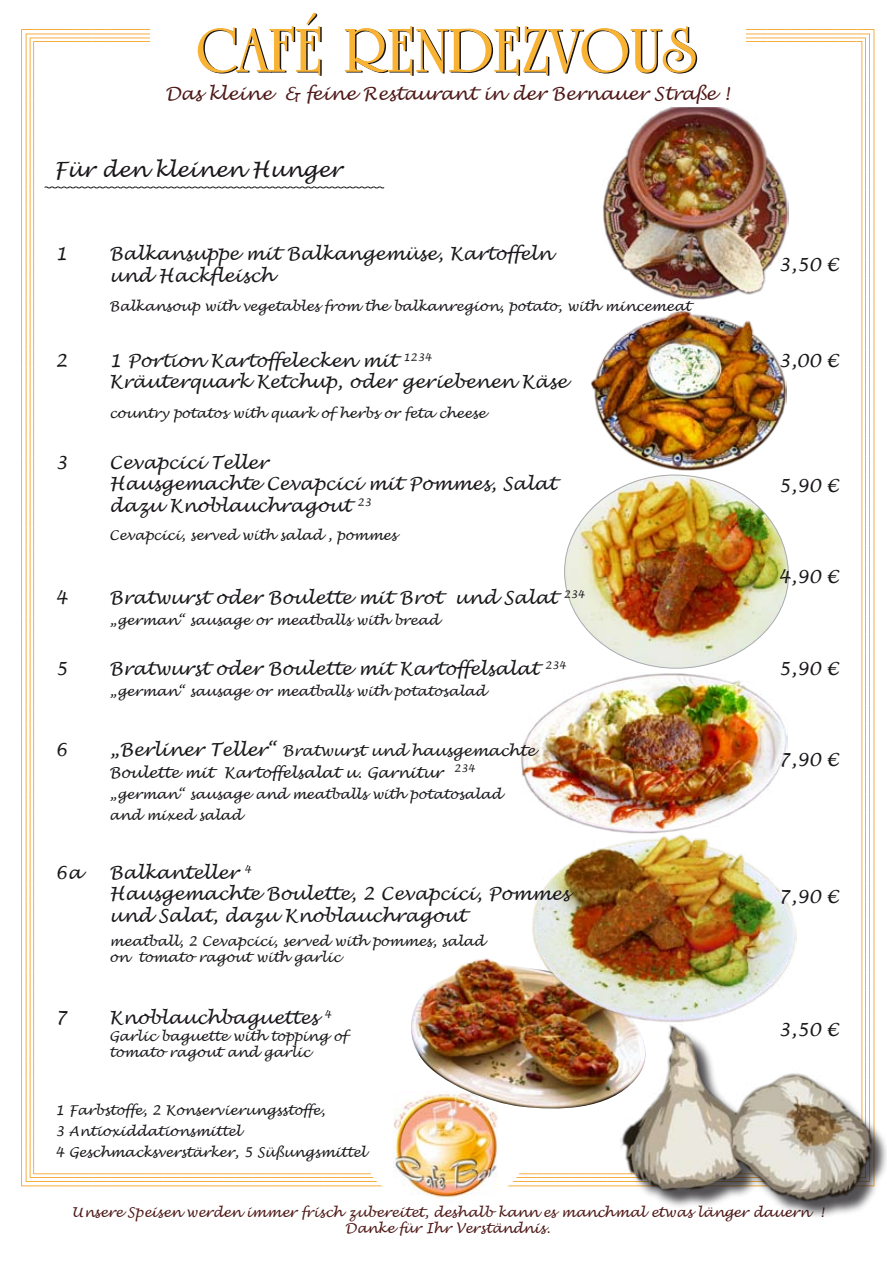
<style>
.page{position:relative;width:893px;height:1263px;background:#fff}
.page>*{position:absolute;margin:0;border:0;box-sizing:border-box;transform-origin:0 0}
.t1{font:italic 21px "Lucida Handwriting";color:#1a171b}
.t2{font:italic 18px/21.6px "Lucida Handwriting";color:#1a171b}
.t3{font:italic 18px "Lucida Handwriting";letter-spacing:-.01em;color:#4e1917}
.t4{font:italic 15px/21.6px "Lucida Handwriting";color:#1a171b}
.t5{font:italic 13.5px/21px "Lucida Handwriting";color:#1a171b}
.t6{font:italic 13.5px/16.2px "Lucida Handwriting";letter-spacing:-.005em;color:#4e1917;text-align:center}
.s1{font-size:18px}
</style>
<div class="page">
<img style="left:411px;top:1186px;width:68px;height:13px">
<div style="left:624px;top:1027px;width:263px;height:191px;background:#1a171b;opacity:.75"></div>
<img style="left:621px;top:1186px;width:253px;height:17px">
<img style="left:21px;top:13px;width:854px;height:1173px">
<h2 class="t3" style="left:165px;top:83px;width:566px">Das kleine &amp; feine Restaurant in der Bernauer Straße !</h2>
<h1 class="t1" style="left:54px;top:157px;width:289px">Für den kleinen Hunger</h1>
<h2 class="t2" style="left:55px;top:244px;width:14px">1</h2>
<h2 class="t2" style="left:109px;top:244px;width:444px">Balkansuppe mit Balkangemüse, Kartoffeln und Hackfleisch</h2>
<p class="t5" style="left:109px;top:296px;width:583px">Balkansoup with vegetables from the balkanregion, potato, with mincemeat</p>
<h2 class="t2" style="left:55px;top:350px;width:14px">2</h2>
<h2 class="t2" style="left:109px;top:350px;width:459px">1 Portion Kartoffelecken mit <sup>1234<br></sup>Kräuterquark Ketchup, oder geriebenen Käse</h2>
<p class="t5" style="left:109px;top:403px;width:378px">country potatos with quark of herbs or feta cheese</p>
<h2 class="t2" style="left:55px;top:452px;width:14px">3</h2>
<h2 class="t2" style="left:109px;top:452px;width:448px">Cevapcici Teller<br>Hausgemachte Cevapcici mit Pommes, Salat dazu Knoblauchragout <sup>23</sup></h2>
<p class="t5" style="left:109px;top:525px;width:289px">Cevapcici, served with salad , pommes</p>
<h2 class="t2" style="left:55px;top:588px;width:14px">4</h2>
<h2 class="t2" style="left:109px;top:588px;width:477px">Bratwurst oder Boulette mit Brot und Salat <sup>234</sup></h2>
<p class="t5" style="left:109px;top:610px;width:331px">„german“ sausage or meatballs with bread</p>
<h2 class="t2" style="left:55px;top:658px;width:14px">5</h2>
<h2 class="t2" style="left:109px;top:658px;width:458px">Bratwurst oder Boulette mit Kartoffelsalat <sup>234</sup></h2>
<p class="t5" style="left:109px;top:681px;width:378px">„german“ sausage or meatballs with potatosalad</p>
<h2 class="t2" style="left:55px;top:740px;width:14px">6</h2>
<p class="t4" style="left:109px;top:741px;width:427px"><span class="s1">„Berliner Teller“</span> Bratwurst und hausgemachte<br>Boulette mit Kartoffelsalat u. Garnitur <sup>234</sup></p>
<p class="t5" style="left:109px;top:784px;width:394px">„german“ sausage and meatballs with potatosalad and mixed salad</p>
<h2 class="t2" style="left:55px;top:862px;width:28px">6a</h2>
<h2 class="t2" style="left:109px;top:862px;width:462px">Balkanteller <sup>4<br></sup>Hausgemachte Boulette, 2 Cevapcici, Pommes und Salat, dazu Knoblauchragout</h2>
<p class="t5" style="left:109px;top:933px;width:377px;line-height:16.2px">meatball, 2 Cevapcici, served with pommes, salad on tomato ragout with garlic</p>
<h2 class="t2" style="left:55px;top:1008px;width:14px">7</h2>
<h2 class="t2" style="left:109px;top:1008px;width:223px">Knoblauchbaguettes <sup>4</sup></h2>
<p class="t5" style="left:109px;top:1028px;width:239px;line-height:16.2px">Garlic baguette with topping of tomato ragout and garlic</p>
<p class="t5" style="left:55px;top:1100px;width:312px">1 Farbstoffe, 2 Konservierungsstoffe,<br>3 Antioxiddationsmittel<br>4 Geschmacksverstärker, 5 Süßungsmittel</p>
<h2 class="t2" style="left:778px;top:255px;width:62px">3,50 €</h2>
<h2 class="t2" style="left:778px;top:351px;width:62px">3,00 €</h2>
<h2 class="t2" style="left:778px;top:476px;width:62px">5,90 €</h2>
<h2 class="t2" style="left:778px;top:567px;width:62px">4,90 €</h2>
<h2 class="t2" style="left:778px;top:659px;width:62px">5,90 €</h2>
<h2 class="t2" style="left:778px;top:749px;width:62px">7,90 €</h2>
<h2 class="t2" style="left:778px;top:886px;width:62px">7,90 €</h2>
<h2 class="t2" style="left:778px;top:1019px;width:62px">3,50 €</h2>
<p class="t6" style="left:72px;top:1204px;width:754px">Unsere Speisen werden immer frisch zubereitet, deshalb kann es manchmal etwas länger dauern !<br>Danke für Ihr Verständnis.</p>
</div>
